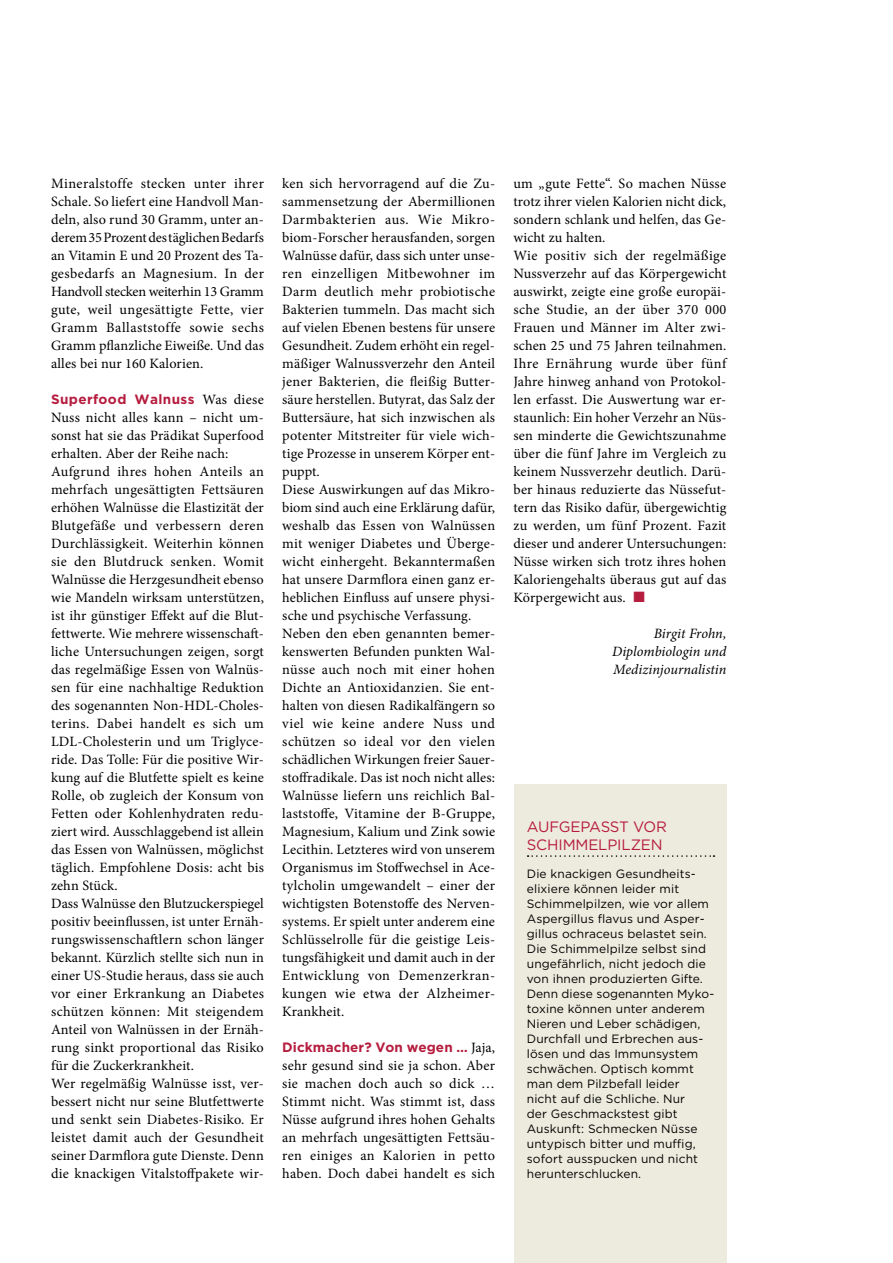
<style>
.page{position:relative;width:893px;height:1263px;background:#fff}
.page>*{position:absolute;margin:0;border:0;box-sizing:border-box;transform-origin:0 0}
.t1{font:15px/18px "Gotham";letter-spacing:-.01em;color:#b61c3e}
.t2{font:14.25px/18px "Minion Pro";letter-spacing:.01em;color:#000}
.t3{font:italic 14.25px/18px "Minion Pro";color:#000;text-align:justify}
.t4{font:700 13.5px "Gotham";letter-spacing:.005em;color:#b61c3e}
.t5{font:700 13.5px "Gotham";letter-spacing:.03em;color:#b61c3e}
.t6{font:12px/15px "Gotham";letter-spacing:.01em;color:#000}
.s1{font-family:"Minion Pro";font-weight:400;font-size:14.25px;color:#000}
.s2{color:#b61c3e}
</style>
<div class="page">
<div style="left:514px;top:784px;width:213px;height:479px;background:#edebdd"></div>
<svg style="left:528px;top:855px;width:186px;height:2px"></svg>
<p class="t2" style="left:51px;top:175px;width:214px;text-align:justify">Mineralstoffe stecken unter ihrer Schale. So liefert eine Handvoll Man&shy;deln, also rund 30 Gramm, unter an&shy;derem 35 Prozent des täglichen Bedarfs an Vitamin E und 20 Prozent des Ta&shy;gesbedarfs an Magnesium. In der Handvoll stecken weiterhin 13 Gramm gute, weil ungesättigte Fette, vier Gramm Ballaststoffe sowie sechs Gramm pflanzliche Eiweiße. Und das alles bei nur 160 Kalorien.</p>
<p class="t5" style="left:51px;top:390px;width:214px">Superfood Walnuss <span class="s1">Was diese</span></p>
<p class="t2" style="left:51px;top:409px;width:214px">Nuss nicht alles kann – nicht um&shy;sonst hat sie das Prädikat Superfood erhalten. Aber der Reihe nach:<br>Aufgrund ihres hohen Anteils an mehrfach ungesättigten Fettsäuren erhöhen Walnüsse die Elastizität der Blutgefäße und verbessern deren Durchlässigkeit. Weiterhin können sie den Blutdruck senken. Womit Walnüsse die Herzgesundheit ebenso wie Mandeln wirksam unterstützen, ist ihr günstiger Effekt auf die Blut&shy;fettwerte. Wie mehrere wissenschaft&shy;liche Untersuchungen zeigen, sorgt das regelmäßige Essen von Walnüs&shy;sen für eine nachhaltige Reduktion des sogenannten Non-HDL-Choles&shy;terins. Dabei handelt es sich um LDL-Cholesterin und um Triglyce&shy;ride. Das Tolle: Für die positive Wir&shy;kung auf die Blutfette spielt es keine Rolle, ob zugleich der Konsum von Fetten oder Kohlenhydraten redu&shy;ziert wird. Ausschlaggebend ist allein das Essen von Walnüssen, möglichst täglich. Empfohlene Dosis: acht bis zehn Stück.<br>Dass Walnüsse den Blutzuckerspiegel positiv beeinflussen, ist unter Ernäh&shy;rungswissenschaftlern schon länger bekannt. Kürzlich stellte sich nun in einer US-Studie heraus, dass sie auch vor einer Erkrankung an Diabetes schützen können: Mit steigendem Anteil von Walnüssen in der Ernäh&shy;rung sinkt proportional das Risiko für die Zuckerkrankheit.<br>Wer regelmäßig Walnüsse isst, ver&shy;bessert nicht nur seine Blutfettwerte und senkt sein Diabetes-Risiko. Er leistet damit auch der Gesundheit seiner Darmflora gute Dienste. Denn die knackigen Vitalstoffpakete wir-</p>
<p class="t2" style="left:282px;top:174px;width:215px">ken sich hervorragend auf die Zu&shy;sammensetzung der Abermillionen Darmbakterien aus. Wie Mikro&shy;biom-Forscher herausfanden, sorgen Walnüsse dafür, dass sich unter unse&shy;ren einzelligen Mitbewohner im Darm deutlich mehr probiotische Bakterien tummeln. Das macht sich auf vielen Ebenen bestens für unsere Gesundheit. Zudem erhöht ein regel&shy;mäßiger Walnussverzehr den Anteil jener Bakterien, die fleißig Butter&shy;säure herstellen. Butyrat, das Salz der Buttersäure, hat sich inzwischen als potenter Mitstreiter für viele wich&shy;tige Prozesse in unserem Körper ent&shy;puppt.<br>Diese Auswirkungen auf das Mikro&shy;biom sind auch eine Erklärung dafür, weshalb das Essen von Walnüssen mit weniger Diabetes und Überge&shy;wicht einhergeht. Bekanntermaßen hat unsere Darmflora einen ganz er&shy;heblichen Einfluss auf unsere physi&shy;sche und psychische Verfassung.<br>Neben den eben genannten bemer&shy;kenswerten Befunden punkten Wal&shy;nüsse auch noch mit einer hohen Dichte an Antioxidanzien. Sie ent&shy;halten von diesen Radikalfängern so viel wie keine andere Nuss und schützen so ideal vor den vielen schädlichen Wirkungen freier Sauer&shy;stoffradikale. Das ist noch nicht alles:<br>Walnüsse liefern uns reichlich Bal&shy;laststoffe, Vitamine der B-Gruppe, Magnesium, Kalium und Zink sowie Lecithin. Letzteres wird von unserem Organismus im Stoffwechsel in Ace&shy;tylcholin umgewandelt – einer der wichtigsten Botenstoffe des Nerven&shy;systems. Er spielt unter anderem eine Schlüsselrolle für die geistige Leis&shy;tungsfähigkeit und damit auch in der Entwicklung von Demenzerkran&shy;kungen wie etwa der Alzheimer-Krankheit.</p>
<p class="t4" style="left:282px;top:1038px;width:214px">Dickmacher? Von wegen … <span class="s1">Jaja,</span></p>
<p class="t2" style="left:282px;top:1057px;width:214px;text-align:justify">sehr gesund sind sie ja schon. Aber sie machen doch auch so dick … Stimmt nicht. Was stimmt ist, dass Nüsse aufgrund ihres hohen Gehalts an mehrfach ungesättigten Fettsäu&shy;ren einiges an Kalorien in petto haben. Doch dabei handelt es sich</p>
<p class="t2" style="left:513px;top:175px;width:215px">um „gute Fette“. So machen Nüsse trotz ihrer vielen Kalorien nicht dick, sondern schlank und helfen, das Ge&shy;wicht zu halten.<br>Wie positiv sich der regelmäßige Nussverzehr auf das Körpergewicht auswirkt, zeigte eine große europäi&shy;sche Studie, an der über 370 000<br>Frauen und Männer im Alter zwi&shy;schen 25 und 75 Jahren teilnahmen.<br>Ihre Ernährung wurde über fünf Jahre hinweg anhand von Protokol&shy;len erfasst. Die Auswertung war er&shy;staunlich: Ein hoher Verzehr an Nüs&shy;sen minderte die Gewichtszunahme über die fünf Jahre im Vergleich zu keinem Nussverzehr deutlich. Darü&shy;ber hinaus reduzierte das Nüssefut&shy;tern das Risiko dafür, übergewichtig zu werden, um fünf Prozent. Fazit dieser und anderer Untersuchungen:<br>Nüsse wirken sich trotz ihres hohen Kaloriengehalts überaus gut auf das Körpergewicht aus. <span class="s2">■</span></p>
<p class="t3" style="left:612px;top:625px;width:116px;text-indent:42px">Birgit Frohn, Diplombiologin und Medizinjournalistin</p>
<p class="t1" style="left:527px;top:817px;width:142px">AUFGEPASST VOR<br>SCHIMMELPILZEN</p>
<p class="t6" style="left:527px;top:866px;width:189px">Die knackigen Gesundheits&shy;elixiere können leider mit<br>Schimmelpilzen, wie vor allem<br>Aspergillus flavus und Asper&shy;gillus ochraceus belastet sein.<br>Die Schimmelpilze selbst sind ungefährlich, nicht jedoch die von ihnen produzierten Gifte.<br>Denn diese sogenannten Myko&shy;toxine können unter anderem<br>Nieren und Leber schädigen,<br>Durchfall und Erbrechen aus&shy;lösen und das Immunsystem schwächen. Optisch kommt man dem Pilzbefall leider<br>nicht auf die Schliche. Nur<br>der Geschmackstest gibt<br>Auskunft: Schmecken Nüsse untypisch bitter und muffig, sofort ausspucken und nicht herunterschlucken.</p>
</div>
